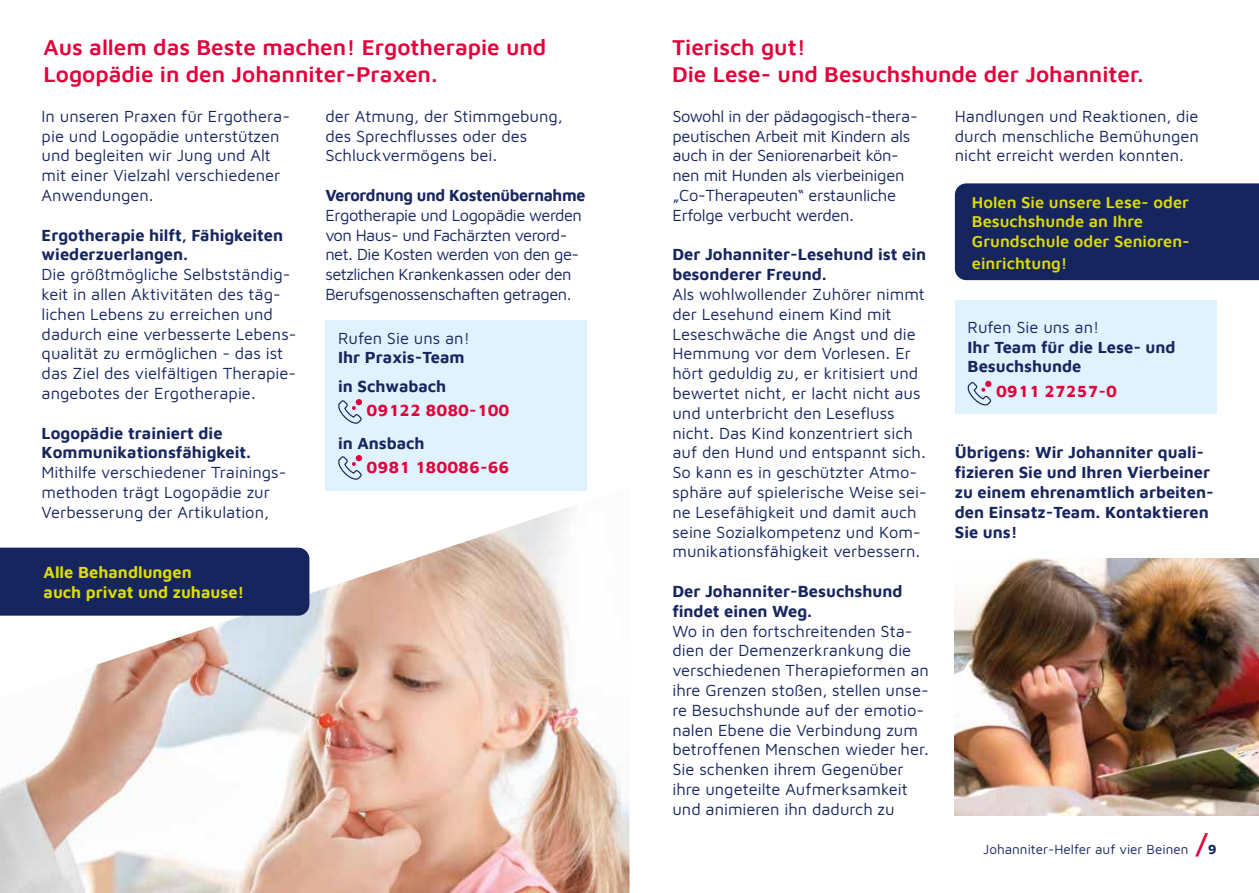
<style>
.page{position:relative;width:1259px;height:893px;background:#fff}
.page>*{position:absolute;margin:0;border:0;box-sizing:border-box;transform-origin:0 0}
.t1{font:600 22.5px/27px "Maven Johanniter";color:#e4003a}
.t2{font:16.5px/19.8px "Maven Johanniter";color:#17255f}
.t3{font:700 16.5px/19.8px "Maven Johanniter";color:#17255f}
.t4{font:16.5px/19.8px "Maven Johanniter";letter-spacing:-.02em;color:#17255f}
.t5{font:16.5px/19.8px "Maven Johanniter";letter-spacing:-.03em;color:#17255f}
.t6{font:600 16.5px/19.8px "Maven Johanniter";color:#dedd00}
.t7{font:700 16.5px "Maven Johanniter";color:#e4003a}
.t8{font:700 16.5px/19.8px "Maven Johanniter";color:#dedd00}
.t9{font:700 16.5px "Maven Johanniter";letter-spacing:-.02em;color:#17255f}
.t10{font:13.5px "Maven Johanniter";color:#17255f}
.s1{font-weight:700;font-size:27px;color:#e4003a}
.s2{font-weight:700}
</style>
<div class="page">
<img style="left:0;top:490px;width:629px;height:403px">
<div style="left:325px;top:320px;width:262px;height:170px;background:#dff2fd"></div>
<svg style="left:338px;top:399px;width:24px;height:25px"></svg>
<svg style="left:338px;top:455px;width:24px;height:25px"></svg>
<div style="left:0;top:548px;width:309px;height:68px;background:#17255f"></div>
<img style="left:955px;top:559px;width:304px;height:256px">
<div style="left:955px;top:183px;width:304px;height:97px;background:#17255f"></div>
<div style="left:955px;top:300px;width:261px;height:114px;background:#dff2fd"></div>
<svg style="left:967px;top:381px;width:25px;height:25px"></svg>
<h1 class="t1" style="left:44px;top:32px;width:504px">Aus allem das Beste machen! Ergotherapie und<br>Logopädie in den Johanniter-Praxen.</h1>
<p class="t2" style="left:42px;top:105px;width:250px">In unseren Praxen für Ergothera&shy;pie und Logopädie unterstützen und begleiten wir Jung und Alt mit einer Vielzahl verschiedener<br>Anwendungen.</p>
<p class="t3" style="left:42px;top:224px;width:243px">Ergotherapie hilft, Fähigkeiten wiederzuerlangen.</p>
<p class="t2" style="left:42px;top:264px;width:256px">Die größtmögliche Selbstständig&shy;keit in allen Aktivitäten des täg&shy;lichen Lebens zu erreichen und dadurch eine verbesserte Lebens&shy;qualität zu ermöglichen - das ist das Ziel des vielfältigen Therapie&shy;angebotes der Ergotherapie.</p>
<p class="t3" style="left:42px;top:422px;width:211px">Logopädie trainiert die<br>Kommunikationsfähigkeit.</p>
<p class="t2" style="left:42px;top:462px;width:246px">Mithilfe verschiedener Trainings&shy;methoden trägt Logopädie zur<br>Verbesserung der Artikulation,</p>
<p class="t2" style="left:325px;top:105px;width:239px">der Atmung, der Stimmgebung, des Sprechflusses oder des<br>Schluckvermögens bei.</p>
<p class="t9" style="left:325px;top:184px;width:261px">Verordnung und Kostenübernahme</p>
<p class="t5" style="left:325px;top:204px;width:258px">Ergotherapie und Logopädie werden von Haus- und Fachärzten verord&shy;net. Die Kosten werden von den ge&shy;setzlichen Krankenkassen oder den Berufsgenossenschaften getragen.</p>
<p class="t2" style="left:338px;top:327px;width:133px">Rufen Sie uns an!</p>
<p class="t3" style="left:338px;top:342px;width:128px;line-height:28.3px">Ihr Praxis-Team in Schwabach</p>
<p class="t7" style="left:366px;top:399px;width:144px">09122 8080-100</p>
<p class="t3" style="left:338px;top:432px;width:88px">in Ansbach</p>
<p class="t7" style="left:366px;top:456px;width:144px">0981 180086-66</p>
<p class="t8" style="left:44px;top:561px;width:202px">Alle Behandlungen<br>auch privat und zuhause!</p>
<h1 class="t1" style="left:672px;top:32px;width:473px">Tierisch gut!<br>Die Lese- und Besuchshunde der Johanniter.</h1>
<p class="t4" style="left:672px;top:105px;width:247px">Sowohl in der pädagogisch-thera&shy;peutischen Arbeit mit Kindern als auch in der Seniorenarbeit kön&shy;nen mit Hunden als vierbeinigen „Co-Therapeuten“ erstaunliche<br>Erfolge verbucht werden.</p>
<p class="t3" style="left:672px;top:244px;width:255px">Der Johanniter-Lesehund ist ein besonderer Freund.</p>
<p class="t2" style="left:672px;top:283px;width:256px">Als wohlwollender Zuhörer nimmt der Lesehund einem Kind mit<br>Leseschwäche die Angst und die<br>Hemmung vor dem Vorlesen. Er hört geduldig zu, er kritisiert und bewertet nicht, er lacht nicht aus und unterbricht den Lesefluss nicht. Das Kind konzentriert sich auf den Hund und entspannt sich.<br>So kann es in geschützter Atmo&shy;sphäre auf spielerische Weise sei&shy;ne Lesefähigkeit und damit auch seine Sozialkompetenz und Kom&shy;munikationsfähigkeit verbessern.</p>
<p class="t3" style="left:672px;top:580px;width:232px">Der Johanniter-Besuchshund findet einen Weg.</p>
<p class="t2" style="left:672px;top:620px;width:258px">Wo in den fortschreitenden Sta&shy;dien der Demenzerkrankung die verschiedenen Therapieformen an ihre Grenzen stoßen, stellen unse&shy;re Besuchshunde auf der emotio&shy;nalen Ebene die Verbindung zum betroffenen Menschen wieder her.<br>Sie schenken ihrem Gegenüber ihre ungeteilte Aufmerksamkeit und animieren ihn dadurch zu</p>
<p class="t2" style="left:955px;top:105px;width:245px;text-align:justify">Handlungen und Reaktionen, die durch menschliche Bemühungen nicht erreicht werden konnten.</p>
<p class="t6" style="left:972px;top:191px;width:219px">Holen Sie unsere Lese- oder<br>Besuchshunde an Ihre<br>Grundschule oder Senioren-</p>
<p class="t6" style="left:972px;top:252px;width:97px">einrichtung!</p>
<p class="t2" style="left:967px;top:316px;width:133px">Rufen Sie uns an!</p>
<p class="t3" style="left:967px;top:336px;width:209px">Ihr Team für die Lese- und<br>Besuchshunde</p>
<p class="t7" style="left:996px;top:380px;width:123px">0911 27257-0</p>
<p class="t3" style="left:955px;top:442px;width:260px">Übrigens: Wir Johanniter quali&shy;fizieren Sie und Ihren Vierbeiner zu einem ehrenamtlich arbeiten&shy;den Einsatz-Team. Kontaktieren<br>Sie uns!</p>
<p class="t10" style="left:983px;top:840px;width:235px">Johanniter-Helfer auf vier Beinen <span class="s1">/</span><span class="s2">9</span></p>
</div>
